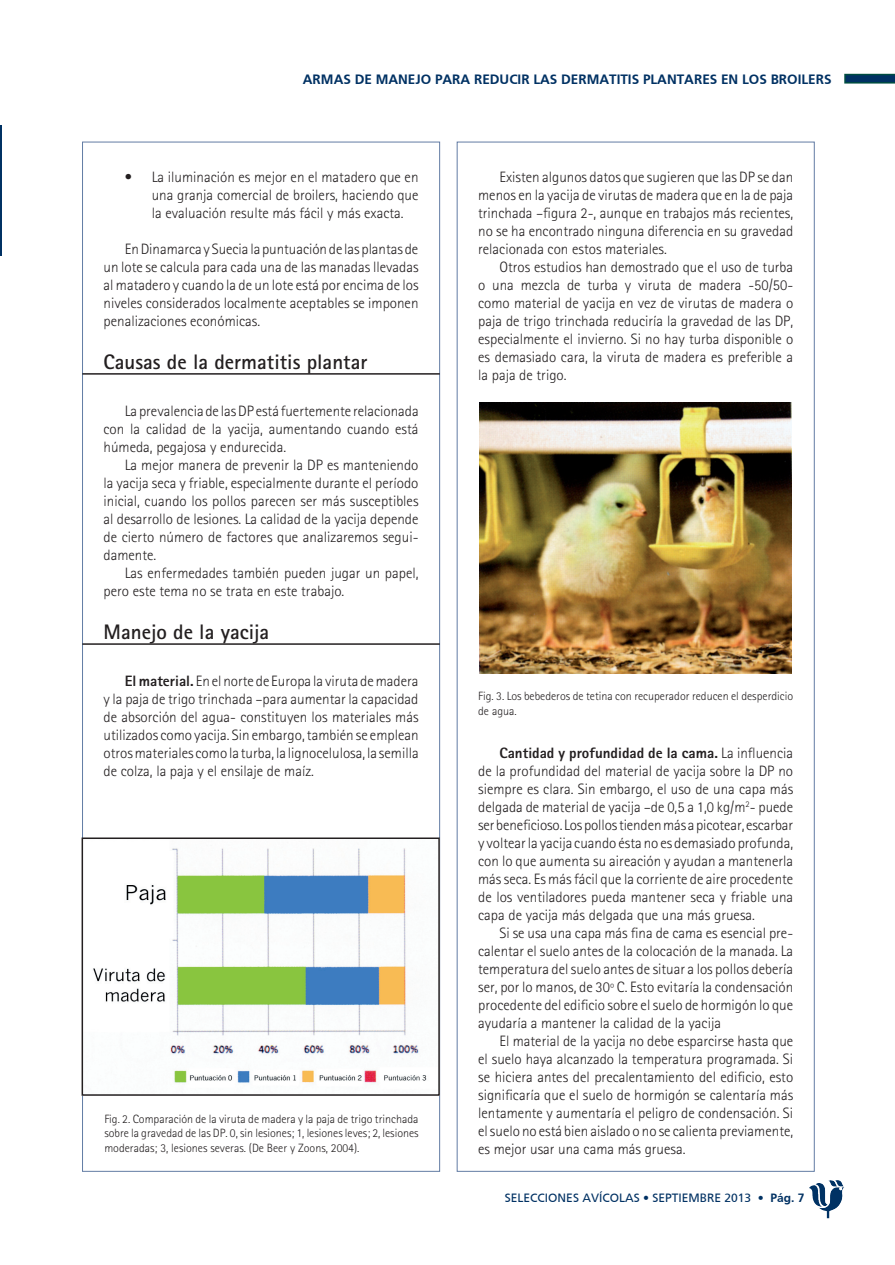
<style>
.page{position:relative;width:895px;height:1265px;background:#fff}
.page>*{position:absolute;margin:0;border:0;box-sizing:border-box;transform-origin:0 0}
.APARTADOS{font:700 21px "Rotis Sans Serif";color:#231f20}
.CUERPO_TEXTO{font:300 15px/18px "Rotis Sans Serif";color:#231f20;text-align:justify}
.t1{font:700 13.5px "Frutiger 45";color:#003163}
.PIE_DE_FOTO{font:300 12px/14.4px "Rotis Sans Serif";color:#231f20}
.P_GINAS{font:500 12px "Frutiger Roman";color:#003163}
.s1{font-weight:800}
.s2{font-family:"Frutiger";font-weight:700}
</style>
<div class="page">
<div style="left:457px;top:142px;width:357px;height:1029px;background:#fff;border:1px solid #627ca4"></div>
<div style="left:82px;top:142px;width:357px;height:1029px;background:#fff;border:1px solid #627ca4"></div>
<svg style="left:844px;top:74px;width:50px;height:10px"></svg>
<img style="left:828px;top:1180px;width:15px;height:6px">
<hr style="left:0;top:125px;width:1px;height:131px;background:#003163">
<hr style="left:82px;top:373px;width:357px;height:1px;background:#231f20">
<hr style="left:82px;top:643px;width:357px;height:1px;background:#231f20">
<img style="left:93px;top:848px;width:334px;height:235px">
<div style="left:81px;top:837px;width:358px;height:258px;border:2px solid #231f20"></div>
<img style="left:479px;top:403px;width:312px;height:270px">
<p class="t1" style="left:303px;top:71px;width:530px">ARMAS DE MANEJO PARA REDUCIR LAS DERMATITIS PLANTARES EN LOS BROILERS</p>
<p class="CUERPO_TEXTO" style="left:152px;top:167px;width:268px;text-indent:-27px">• La iluminación es mejor en el matadero que en una granja comercial de broilers, haciendo que la evaluación resulte más fácil y más exacta.</p>
<p class="CUERPO_TEXTO" style="left:103px;top:239px;width:316px;text-indent:21px">En Dinamarca y Suecia la puntuación de las plantas de un lote se calcula para cada una de las manadas llevadas al matadero y cuando la de un lote está por encima de los niveles considerados localmente aceptables se imponen penalizaciones económicas.</p>
<p class="APARTADOS" style="left:103px;top:348px;width:265px">Causas de la dermatitis plantar</p>
<p class="CUERPO_TEXTO" style="left:103px;top:401px;width:316px;text-indent:21px">La prevalencia de las DP está fuertemente relacionada con la calidad de la yacija, aumentando cuando está húmeda, pegajosa y endurecida.</p>
<p class="CUERPO_TEXTO" style="left:103px;top:455px;width:316px;text-indent:21px">La mejor manera de prevenir la DP es manteniendo la yacija seca y friable, especialmente durante el período inicial, cuando los pollos parecen ser más susceptibles al desarrollo de lesiones. La calidad de la yacija depende de cierto número de factores que analizaremos segui&shy;damente.</p>
<p class="CUERPO_TEXTO" style="left:103px;top:563px;width:316px;text-indent:21px">Las enfermedades también pueden jugar un papel, pero este tema no se trata en este trabajo.</p>
<p class="APARTADOS" style="left:103px;top:618px;width:167px">Manejo de la yacija</p>
<p class="CUERPO_TEXTO" style="left:103px;top:671px;width:316px;text-indent:21px"><span class="s1">El material.</span> En el norte de Europa la viruta de madera y la paja de trigo trinchada –para aumentar la capacidad de absorción del agua- constituyen los materiales más utilizados como yacija. Sin embargo, también se emplean otros materiales como la turba, la lignocelulosa, la semilla de colza, la paja y el ensilaje de maíz.</p>
<p class="PIE_DE_FOTO" style="left:104px;top:1111px;width:316px;text-align:justify">Fig. 2. Comparación de la viruta de madera y la paja de trigo trinchada sobre la gravedad de las DP. 0, sin lesiones; 1, lesiones leves; 2, lesiones moderadas; 3, lesiones severas. (De Beer y Zoons, 2004).</p>
<p class="CUERPO_TEXTO" style="left:478px;top:167px;width:316px;text-indent:21px">Existen algunos datos que sugieren que las DP se dan menos en la yacija de virutas de madera que en la de paja trinchada –figura 2-, aunque en trabajos más recientes, no se ha encontrado ninguna diferencia en su gravedad relacionada con estos materiales.</p>
<p class="CUERPO_TEXTO" style="left:478px;top:257px;width:316px;text-indent:21px">Otros estudios han demostrado que el uso de turba o una mezcla de turba y viruta de madera -50/50- como material de yacija en vez de virutas de madera o paja de trigo trinchada reduciría la gravedad de las DP, especialmente el invierno. Si no hay turba disponible o es demasiado cara, la viruta de madera es preferible a la paja de trigo.</p>
<p class="PIE_DE_FOTO" style="left:478px;top:689px;width:316px">Fig. 3. Los bebederos de tetina con recuperador reducen el desperdicio de agua.</p>
<p class="CUERPO_TEXTO" style="left:478px;top:743px;width:316px;text-indent:21px"><span class="s1">Cantidad y profundidad de la cama.</span> La influencia de la profundidad del material de yacija sobre la DP no siempre es clara. Sin embargo, el uso de una capa más delgada de material de yacija –de 0,5 a 1,0 kg/m<sup>2</sup>- puede ser beneficioso. Los pollos tienden más a picotear, escarbar y voltear la yacija cuando ésta no es demasiado profunda, con lo que aumenta su aireación y ayudan a mantenerla más seca. Es más fácil que la corriente de aire procedente de los ventiladores pueda mantener seca y friable una capa de yacija más delgada que una más gruesa.</p>
<p class="CUERPO_TEXTO" style="left:478px;top:923px;width:316px;text-indent:21px">Si se usa una capa más fina de cama es esencial pre&shy;calentar el suelo antes de la colocación de la manada. La temperatura del suelo antes de situar a los pollos debería ser, por lo manos, de 30º C. Esto evitaría la condensación procedente del edificio sobre el suelo de hormigón lo que ayudaría a mantener la calidad de la yacija</p>
<p class="CUERPO_TEXTO" style="left:478px;top:1031px;width:316px;text-indent:21px">El material de la yacija no debe esparcirse hasta que el suelo haya alcanzado la temperatura programada. Si se hiciera antes del precalentamiento del edificio, esto significaría que el suelo de hormigón se calentaría más lentamente y aumentaría el peligro de condensación. Si el suelo no está bien aislado o no se calienta previamente, es mejor usar una cama más gruesa.</p>
<p class="P_GINAS" style="left:504px;top:1190px;width:301px">SELECCIONES AVÍCOLAS • SEPTIEMBRE 2013 <span class="s2">• Pág. 7</span></p>
</div>
